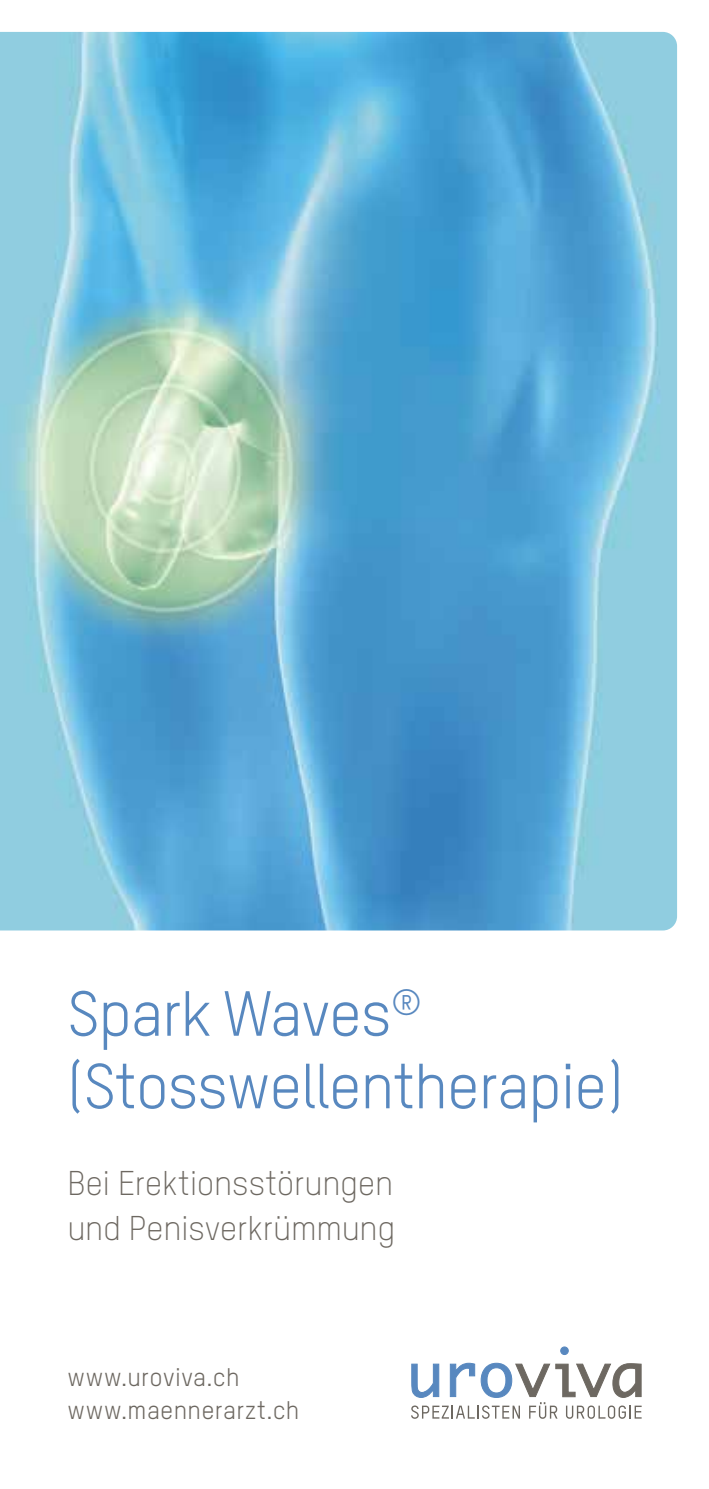
<style>
.page{position:relative;width:709px;height:1489px;background:#fff}
.page>*{position:absolute;margin:0;border:0;box-sizing:border-box;transform-origin:0 0}
.t1{font:62.5px/72.5px "TSTAR";letter-spacing:-.02em;color:#5888bf}
.t2{font:300 33.75px/45px "TSTAR";letter-spacing:-.01em;color:#6d6861}
.t3{font:25px/32.5px "TSTAR";letter-spacing:.015em;color:#6d6861}
</style>
<div class="page">
<img style="left:0;top:32px;width:677px;height:898px">
<div style="left:560px;top:1346px;width:8px;height:8px;background:#5888bf;border-radius:50%"></div>
<div style="left:560px;top:1346px;width:9px;height:8px;border:1px solid #5888bf;border-radius:50%"></div>
<svg style="left:411px;top:1362px;width:231px;height:56px"></svg>
<h1 class="t1" style="left:67px;top:976px;width:558px">Spark Waves<sup>® </sup>(Stosswellentherapie)</h1>
<p class="t2" style="left:67px;top:1159px;width:329px">Bei Erektionsstörungen und Penisverkrümmung</p>
<p class="t3" style="left:67px;top:1360px;width:234px">www.uroviva.ch www.maennerarzt.ch</p>
</div>
